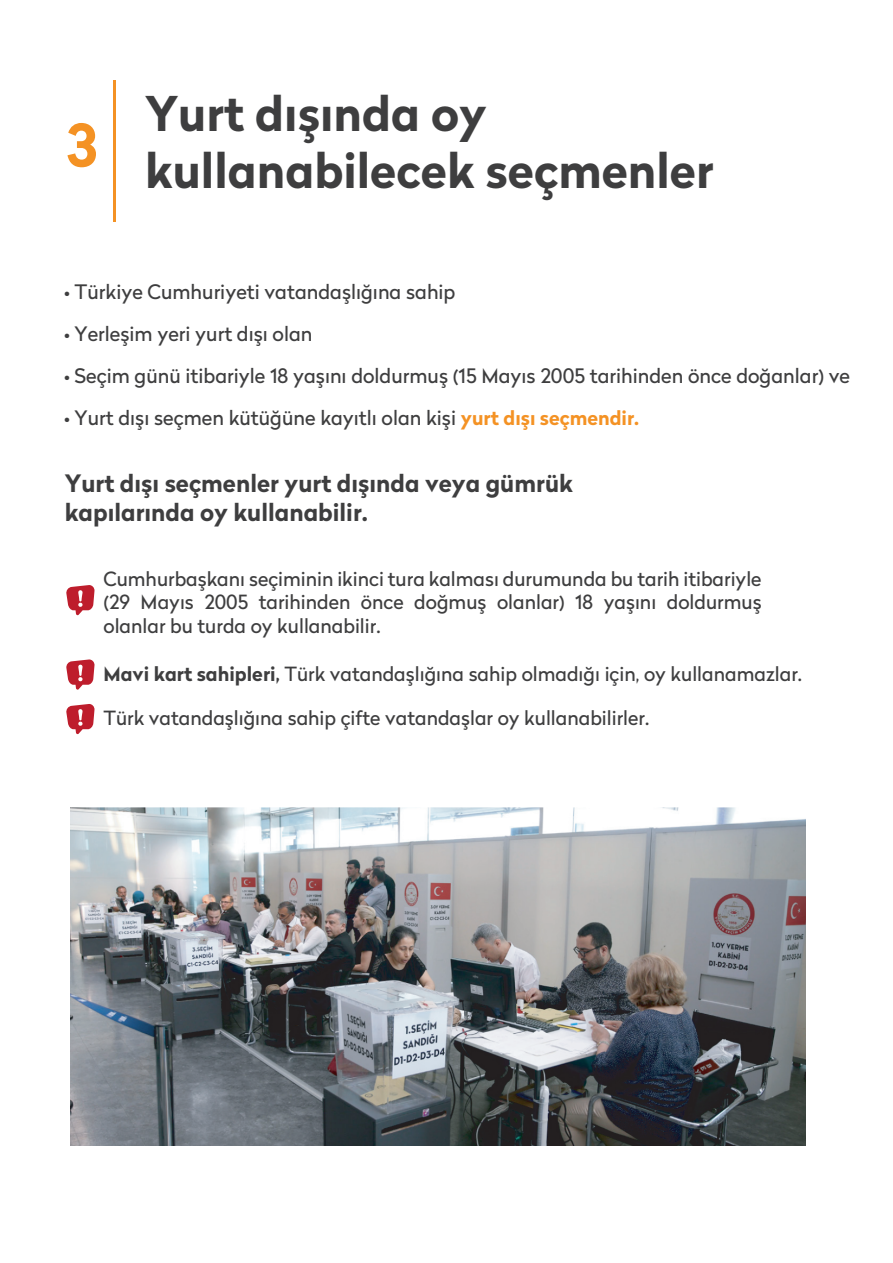
<style>
.page{position:relative;width:893px;height:1263px;background:#fff}
.page>*{position:absolute;margin:0;border:0;box-sizing:border-box;transform-origin:0 0}
.t1{font:700 58.2px "Radikal";color:#f49224}
.t2{font:700 47.7px/57.3px "Radikal";color:#3e3e3f}
.t3{font:700 24px/28.7px "Radikal";color:#3e3e3f}
.t4{font:19.95px "Radikal";color:#3e3e3f}
.t5{font:19.5px/23.4px "Radikal";color:#3e3e3f;text-align:justify}
.s1{font-weight:700;font-size:19.5px;color:#f49224}
.s2{font-weight:700}
</style>
<div class="page">
<hr style="left:113px;top:80px;width:2px;height:142px;background:#f49224">
<svg style="left:66px;top:585px;width:29px;height:31px"></svg>
<svg style="left:66px;top:659px;width:29px;height:31px"></svg>
<svg style="left:66px;top:704px;width:29px;height:31px"></svg>
<img style="left:70px;top:807px;width:735px;height:338px">
<h1 class="t1" style="left:66px;top:103px;width:32px">3</h1>
<h2 class="t2" style="left:145px;top:84px;width:570px">Yurt dışında oy kullanabilecek seçmenler</h2>
<p class="t4" style="left:64px;top:277px;width:393px">• Türkiye Cumhuriyeti vatandaşlığına sahip</p>
<p class="t4" style="left:64px;top:319px;width:250px">• Yerleşim yeri yurt dışı olan</p>
<p class="t4" style="left:64px;top:361px;width:788px">• Seçim günü itibariyle 18 yaşını doldurmuş (15 Mayıs 2005 tarihinden önce doğanlar) ve</p>
<p class="t4" style="left:64px;top:403px;width:577px">• Yurt dışı seçmen kütüğüne kayıtlı olan kişi <span class="s1">yurt dışı seçmendir.</span></p>
<p class="t3" style="left:65px;top:469px;width:510px">Yurt dışı seçmenler yurt dışında veya gümrük kapılarında oy kullanabilir.</p>
<p class="t5" style="left:103px;top:566px;width:660px">Cumhurbaşkanı seçiminin ikinci tura kalması durumunda bu tarih itibariyle (29 Mayıs 2005 tarihinden önce doğmuş olanlar) 18 yaşını doldurmuş olanlar bu turda oy kullanabilir.</p>
<p class="t5" style="left:103px;top:662px;width:700px"><span class="s2">Mavi kart sahipleri,</span> Türk vatandaşlığına sahip olmadığı için, oy kullanamazlar.</p>
<p class="t5" style="left:103px;top:706px;width:547px">Türk vatandaşlığına sahip çifte vatandaşlar oy kullanabilirler.</p>
</div>
